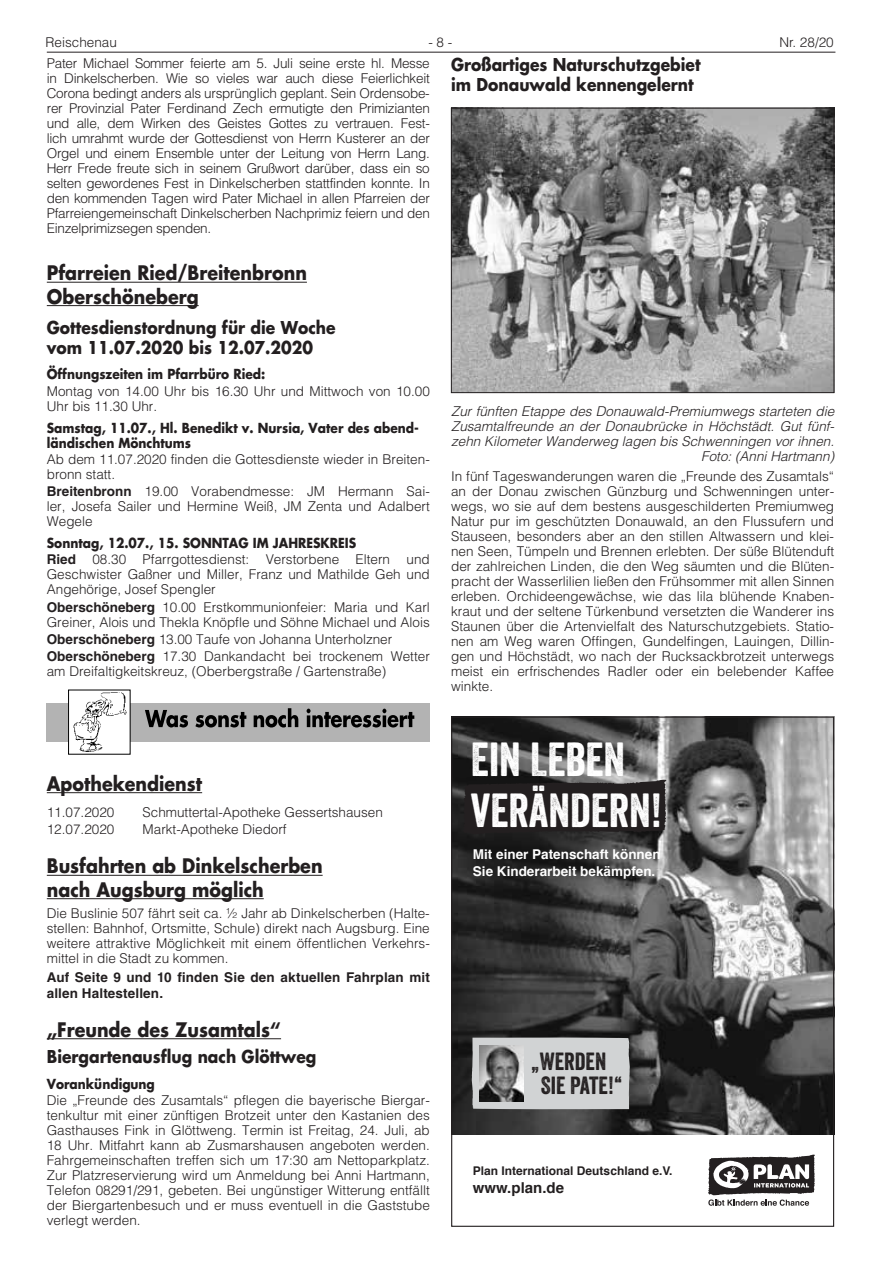
<style>
.page{position:relative;width:881px;height:1263px;background:#fff}
.page>*{position:absolute;margin:0;border:0;box-sizing:border-box;transform-origin:0 0}
.t1{font:46.35px/50.7px "Veneer";color:#fff}
.t2{font:24.15px/24.2px "Veneer";color:#231f20}
.t3{font:700 19.5px/23.4px "Futura LT";color:#231f20;scale:.9 1}
.t4{font:700 17.25px/19.5px "Futura LT";color:#231f20;scale:.9 1}
.t5{font:700 15px "Helvetica";color:#231f20}
.t6{font:300 13.5px/15px "Helvetica LT";color:#231f20;text-align:justify}
.t7{font:italic 300 13.5px/15px "Helvetica LT";color:#231f20;text-align:right}
.t8{font:700 13.5px/15px "Futura LT";color:#231f20;scale:.9 1}
.t9{font:700 13.5px/16.2px "Helvetica LT";letter-spacing:.01em;color:#231f20}
.t10{font:700 13.5px/16.5px "Helvetica";color:#fff}
.t11{font:700 12px "Helvetica";color:#231f20}
.s1{font-weight:700}
</style>
<div class="page">
<hr style="left:47px;top:52px;width:788px;height:1px;background:#231f20">
<img style="left:453px;top:110px;width:378px;height:281px">
<div style="left:451px;top:108px;width:382px;height:285px;border:1px solid #231f20"></div>
<hr style="left:47px;top:282px;width:260px;height:1px;background:#231f20">
<hr style="left:47px;top:305px;width:151px;height:1px;background:#231f20">
<hr style="left:47px;top:792px;width:155px;height:1px;background:#231f20">
<hr style="left:47px;top:875px;width:275px;height:1px;background:#231f20">
<hr style="left:47px;top:898px;width:217px;height:1px;background:#231f20">
<hr style="left:47px;top:1038px;width:234px;height:1px;background:#231f20">
<div style="left:47px;top:703px;width:382px;height:39px;background:#b3b3b3"></div>
<div style="left:69px;top:690px;width:61px;height:64px;background:#fff"></div>
<img style="left:73px;top:692px;width:54px;height:60px">
<svg style="left:145px;top:710px;width:43px;height:17px"></svg>
<svg style="left:195px;top:712px;width:51px;height:15px"></svg>
<svg style="left:253px;top:708px;width:45px;height:19px"></svg>
<svg style="left:306px;top:709px;width:108px;height:18px"></svg>
<img style="left:453px;top:718px;width:378px;height:416px">
<svg style="left:462px;top:780px;width:204px;height:54px;background:#252122"></svg>
<div style="left:471px;top:1037px;width:158px;height:72px;background:#d1d3d4"></div>
<img style="left:479px;top:1045px;width:44px;height:56px">
<svg style="left:708px;top:1155px;width:106px;height:51px"></svg>
<p class="t6" style="left:45px;top:34px;width:73px">Reischenau</p>
<p class="t6" style="left:428px;top:34px;width:26px">- 8 -</p>
<p class="t6" style="left:779px;top:34px;width:56px">Nr. 28/20</p>
<p class="t4" style="left:451px;top:55px;width:279px">Großartiges Naturschutzgebiet im Donauwald kennengelernt</p>
<p class="t6" style="left:47px;top:56px;width:384px">Pater Michael Sommer feierte am 5. Juli seine erste hl. Messe in Dinkelscherben. Wie so vieles war auch diese Feierlichkeit Corona bedingt anders als ursprünglich geplant. Sein Ordensobe&shy;rer Provinzial Pater Ferdinand Zech ermutigte den Primizianten und alle, dem Wirken des Geistes Gottes zu vertrauen. Fest&shy;lich umrahmt wurde der Gottesdienst von Herrn Kusterer an der Orgel und einem Ensemble unter der Leitung von Herrn Lang.<br>Herr Frede freute sich in seinem Grußwort darüber, dass ein so selten gewordenes Fest in Dinkelscherben stattfinden konnte. In den kommenden Tagen wird Pater Michael in allen Pfarreien der Pfarreiengemeinschaft Dinkelscherben Nachprimiz feiern und den Einzelprimizsegen spenden.</p>
<h3 class="t3" style="left:47px;top:261px;width:290px">Pfarreien Ried/Breitenbronn<br>Oberschöneberg</h3>
<p class="t4" style="left:47px;top:318px;width:322px">Gottesdienstordnung für die Woche vom 11.07.2020 bis 12.07.2020</p>
<p class="t8" style="left:47px;top:367px;width:244px">Öffnungszeiten im Pfarrbüro Ried:</p>
<p class="t6" style="left:47px;top:383px;width:384px">Montag von 14.00 Uhr bis 16.30 Uhr und Mittwoch von 10.00<br>Uhr bis 11.30 Uhr.</p>
<p class="t8" style="left:47px;top:420px;width:415px">Samstag, 11.07., Hl. Benedikt v. Nursia, Vater des abend&shy;ländischen Mönchtums</p>
<p class="t6" style="left:47px;top:451px;width:384px">Ab dem 11.07.2020 finden die Gottesdienste wieder in Breiten&shy;bronn statt.</p>
<p class="t6" style="left:47px;top:484px;width:384px"><span class="s1">Breitenbronn</span> 19.00 Vorabendmesse: JM Hermann Sai&shy;ler, Josefa Sailer und Hermine Weiß, JM Zenta und Adalbert Wegele</p>
<p class="t8" style="left:47px;top:535px;width:345px">Sonntag, 12.07., 15. SONNTAG IM JAHRESKREIS</p>
<p class="t6" style="left:47px;top:552px;width:384px"><span class="s1">Ried</span> 08.30 Pfarrgottesdienst: Verstorbene Eltern und Geschwister Gaßner und Miller, Franz und Mathilde Geh und Angehörige, Josef Spengler</p>
<p class="t6" style="left:47px;top:599px;width:384px"><span class="s1">Oberschöneberg</span> 10.00 Erstkommunionfeier: Maria und Karl<br>Greiner, Alois und Thekla Knöpfle und Söhne Michael und Alois</p>
<p class="t6" style="left:47px;top:630px;width:384px;line-height:17.4px"><span class="s1">Oberschöneberg</span> 13.00 Taufe von Johanna Unterholzner<br><span class="s1">Oberschöneberg</span> 17.30 Dankandacht bei trockenem Wetter</p>
<p class="t6" style="left:47px;top:664px;width:341px">am Dreifaltigkeitskreuz, (Oberbergstraße / Gartenstraße)</p>
<p class="t7" style="left:451px;top:404px;width:384px">Zur fünften Etappe des Donauwald-Premiumwegs starteten die Zusamtalfreunde an der Donaubrücke in Höchstädt. Gut fünf&shy;zehn Kilometer Wanderweg lagen bis Schwenningen vor ihnen.<br>Foto: (Anni Hartmann)</p>
<p class="t6" style="left:451px;top:468px;width:384px">In fünf Tageswanderungen waren die „Freunde des Zusamtals“ an der Donau zwischen Günzburg und Schwenningen unter&shy;wegs, wo sie auf dem bestens ausgeschilderten Premiumweg Natur pur im geschützten Donauwald, an den Flussufern und Stauseen, besonders aber an den stillen Altwassern und klei&shy;nen Seen, Tümpeln und Brennen erlebten. Der süße Blütenduft der zahlreichen Linden, die den Weg säumten und die Blüten&shy;pracht der Wasserlilien ließen den Frühsommer mit allen Sinnen erleben. Orchideengewächse, wie das lila blühende Knaben&shy;kraut und der seltene Türkenbund versetzten die Wanderer ins Staunen über die Artenvielfalt des Naturschutzgebiets. Statio&shy;nen am Weg waren Offingen, Gundelfingen, Lauingen, Dillin&shy;gen und Höchstädt, wo nach der Rucksackbrotzeit unterwegs meist ein erfrischendes Radler oder ein belebender Kaffee winkte.</p>
<h3 class="t3" style="left:47px;top:771px;width:174px">Apothekendienst</h3>
<p class="t6" style="left:47px;top:805px;width:69px">11.07.2020</p>
<p class="t6" style="left:142px;top:805px;width:242px">Schmuttertal-Apotheke Gessertshausen</p>
<p class="t6" style="left:47px;top:821px;width:69px">12.07.2020</p>
<p class="t6" style="left:142px;top:821px;width:146px">Markt-Apotheke Diedorf</p>
<h3 class="t3" style="left:47px;top:854px;width:308px">Busfahrten ab Dinkelscherben nach Augsburg möglich</h3>
<p class="t6" style="left:47px;top:906px;width:384px">Die Buslinie 507 fährt seit ca. ½ Jahr ab Dinkelscherben (Halte&shy;stellen: Bahnhof, Ortsmitte, Schule) direkt nach Augsburg. Eine weitere attraktive Möglichkeit mit einem öffentlichen Verkehrs&shy;mittel in die Stadt zu kommen.</p>
<p class="t9" style="left:47px;top:969px;width:384px">Auf Seite 9 und 10 finden Sie den aktuellen Fahrplan mit allen Haltestellen.</p>
<h3 class="t3" style="left:47px;top:1017px;width:262px">„Freunde des Zusamtals“</h3>
<p class="t4" style="left:47px;top:1046px;width:301px">Biergartenausflug nach Glöttweg</p>
<p class="t8" style="left:47px;top:1076px;width:121px">Vorankündigung</p>
<p class="t6" style="left:47px;top:1093px;width:384px">Die „Freunde des Zusamtals“ pflegen die bayerische Biergar&shy;tenkultur mit einer zünftigen Brotzeit unter den Kastanien des Gasthauses Fink in Glöttweng. Termin ist Freitag, 24. Juli, ab 18 Uhr. Mitfahrt kann ab Zusmarshausen angeboten werden.<br>Fahrgemeinschaften treffen sich um 17:30 am Nettoparkplatz.<br>Zur Platzreservierung wird um Anmeldung bei Anni Hartmann, Telefon 08291/291, gebeten. Bei ungünstiger Witterung entfällt der Biergartenbesuch und er muss eventuell in die Gaststube verlegt werden.</p>
<h1 class="t1" style="left:470px;top:734px;width:193px">EIN LEBEN<br>VERÄNDERN!</h1>
<p class="t10" style="left:472px;top:846px;width:189px">Mit einer Patenschaft können<br>Sie Kinderarbeit bekämpfen.</p>
<h2 class="t2" style="left:540px;top:1049px;width:83px;text-indent:-10px">„WERDEN<br>SIE PATE!“</h2>
<p class="t11" style="left:472px;top:1161px;width:201px">Plan International Deutschland e.V.</p>
<p class="t5" style="left:472px;top:1176px;width:93px">www.plan.de</p>
</div>
